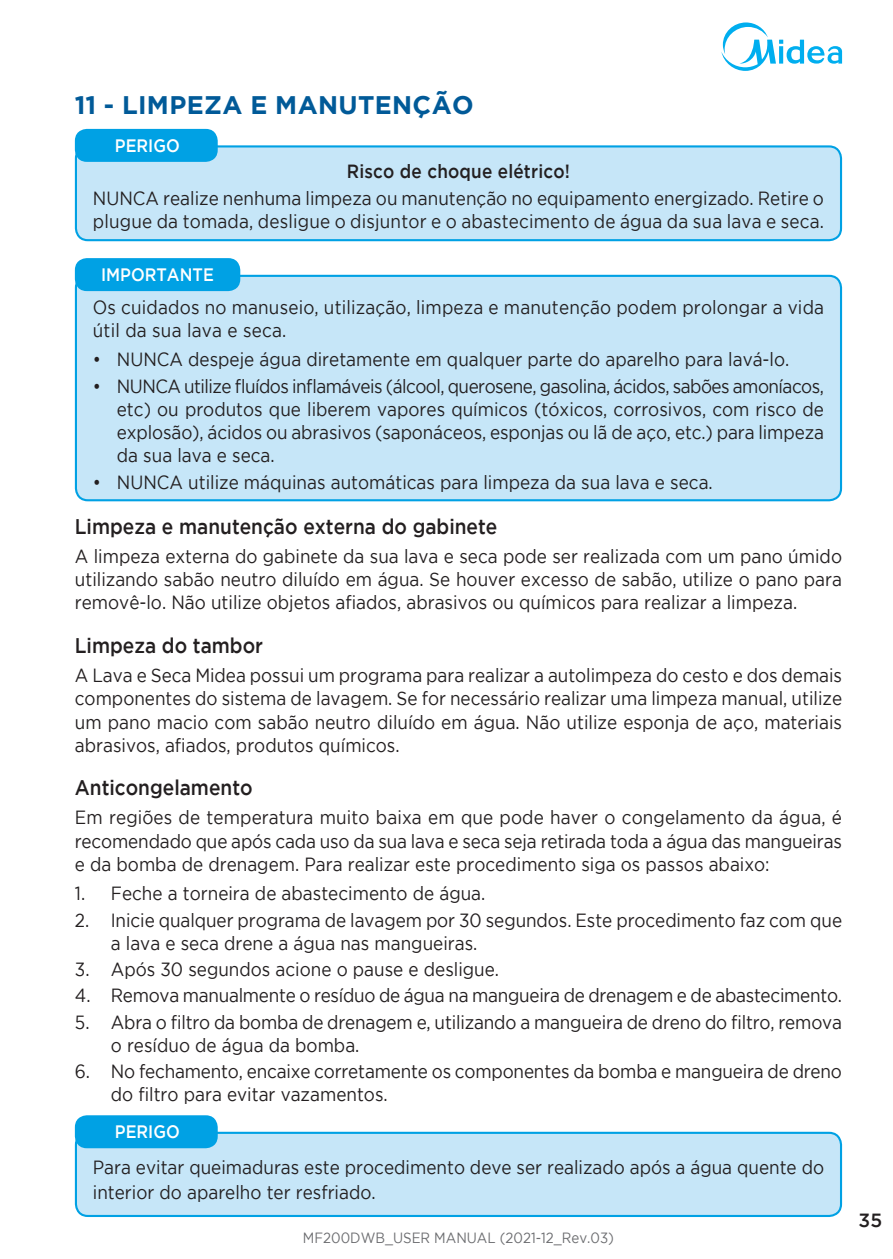
<style>
.page{position:relative;width:893px;height:1259px;background:#fff}
.page>*{position:absolute;margin:0;border:0;box-sizing:border-box;transform-origin:0 0}
.t1{font:700 25.5px "Gotham";letter-spacing:.015em;color:#015a98}
.t2{font:500 21px "Gotham";color:#231f20;scale:.9 1}
.t3{font:18.9px/23.4px "Gotham";color:#231f20;scale:.9 1}
.t4{font:500 18.9px "Gotham";letter-spacing:.01em;color:#231f20;scale:.9 1}
.t5{font:500 18.9px "Gotham";letter-spacing:.01em;color:#231f20}
.t6{font:500 18px "Gotham";color:#fff;scale:.9 1}
.t7{font:14.7px "Gotham";color:#6c6d70;scale:.9 1}
</style>
<div class="page">
<svg style="left:721px;top:22px;width:121px;height:49px"></svg>
<div style="left:76px;top:146px;width:765px;height:94px;background:#c6e6f8;border-radius:12px"></div>
<div style="left:75px;top:145px;width:767px;height:96px;border:2px solid #00a1e4;border-radius:12px"></div>
<div style="left:75px;top:129px;width:143px;height:33px;background:#00a1e4;border-radius:12px"></div>
<div style="left:76px;top:1132px;width:765px;height:84px;background:#c6e6f8;border-radius:12px"></div>
<div style="left:75px;top:1131px;width:767px;height:86px;border:2px solid #00a1e4;border-radius:12px"></div>
<div style="left:75px;top:1115px;width:143px;height:33px;background:#00a1e4;border-radius:12px"></div>
<div style="left:76px;top:276px;width:765px;height:224px;background:#c6e6f8;border-radius:12px"></div>
<div style="left:75px;top:275px;width:767px;height:226px;border:2px solid #00a1e4;border-radius:12px"></div>
<div style="left:75px;top:258px;width:165px;height:33px;background:#00a1e4;border-radius:12px"></div>
<h1 class="t1" style="left:75px;top:96px;width:400px">11 - LIMPEZA E MANUTENÇÃO</h1>
<p class="t6" style="left:115px;top:139px;width:74px">PERIGO</p>
<p class="t4" style="left:347px;top:164px;width:249px">Risco de choque elétrico!</p>
<p class="t3" style="left:93px;top:187px;width:814px">NUNCA realize nenhuma limpeza ou manutenção no equipamento energizado. Retire o plugue da tomada, desligue o disjuntor e o abastecimento de água da sua lava e seca.</p>
<p class="t6" style="left:101px;top:268px;width:127px">IMPORTANTE</p>
<p class="t3" style="left:93px;top:297px;width:814px">Os cuidados no manuseio, utilização, limpeza e manutenção podem prolongar a vida útil da sua lava e seca.</p>
<p class="t3" style="left:93px;top:349px;width:775px">• NUNCA despeje água diretamente em qualquer parte do aparelho para lavá-lo.</p>
<p class="t3" style="left:117px;top:375px;width:787px;text-align:justify;text-indent:-24px">• NUNCA utilize fluídos inflamáveis (álcool, querosene, gasolina, ácidos, sabões amoníacos, etc) ou produtos que liberem vapores químicos (tóxicos, corrosivos, com risco de explosão), ácidos ou abrasivos (saponáceos, esponjas ou lã de aço, etc.) para limpeza da sua lava e seca.</p>
<p class="t3" style="left:93px;top:471px;width:690px">• NUNCA utilize máquinas automáticas para limpeza da sua lava e seca.</p>
<p class="t2" style="left:75px;top:518px;width:471px">Limpeza e manutenção externa do gabinete</p>
<p class="t3" style="left:75px;top:546px;width:854px;text-align:justify">A limpeza externa do gabinete da sua lava e seca pode ser realizada com um pano úmido utilizando sabão neutro diluído em água. Se houver excesso de sabão, utilize o pano para removê-lo. Não utilize objetos afiados, abrasivos ou químicos para realizar a limpeza.</p>
<p class="t2" style="left:75px;top:637px;width:211px">Limpeza do tambor</p>
<p class="t3" style="left:75px;top:665px;width:854px;text-align:justify">A Lava e Seca Midea possui um programa para realizar a autolimpeza do cesto e dos demais componentes do sistema de lavagem. Se for necessário realizar uma limpeza manual, utilize um pano macio com sabão neutro diluído em água. Não utilize esponja de aço, materiais abrasivos, afiados, produtos químicos.</p>
<p class="t2" style="left:75px;top:780px;width:199px">Anticongelamento</p>
<p class="t3" style="left:75px;top:807px;width:854px;text-align:justify">Em regiões de temperatura muito baixa em que pode haver o congelamento da água, é recomendado que após cada uso da sua lava e seca seja retirada toda a água das mangueiras e da bomba de drenagem. Para realizar este procedimento siga os passos abaixo:</p>
<p class="t3" style="left:75px;top:883px;width:458px">1. Feche a torneira de abastecimento de água.</p>
<p class="t3" style="left:111px;top:909px;width:814px;text-indent:-36px">2. Inicie qualquer programa de lavagem por 30 segundos. Este procedimento faz com que a lava e seca drene a água nas mangueiras.</p>
<p class="t3" style="left:75px;top:959px;width:473px">3. Após 30 segundos acione o pause e desligue.</p>
<p class="t3" style="left:75px;top:985px;width:854px">4. Remova manualmente o resíduo de água na mangueira de drenagem e de abastecimento.</p>
<p class="t3" style="left:111px;top:1011px;width:814px;text-indent:-36px">5. Abra o filtro da bomba de drenagem e, utilizando a mangueira de dreno do filtro, remova o resíduo de água da bomba.</p>
<p class="t3" style="left:111px;top:1061px;width:814px;text-indent:-36px">6. No fechamento, encaixe corretamente os componentes da bomba e mangueira de dreno do filtro para evitar vazamentos.</p>
<p class="t6" style="left:115px;top:1125px;width:74px">PERIGO</p>
<p class="t3" style="left:93px;top:1155px;width:814px;line-height:25.5px">Para evitar queimaduras este procedimento deve ser realizado após a água quente do interior do aparelho ter resfriado.</p>
<p class="t7" style="left:303px;top:1232px;width:347px">MF200DWB_USER MANUAL (2021-12_Rev.03)</p>
<p class="t5" style="left:858px;top:1213px;width:25px">35</p>
</div>
